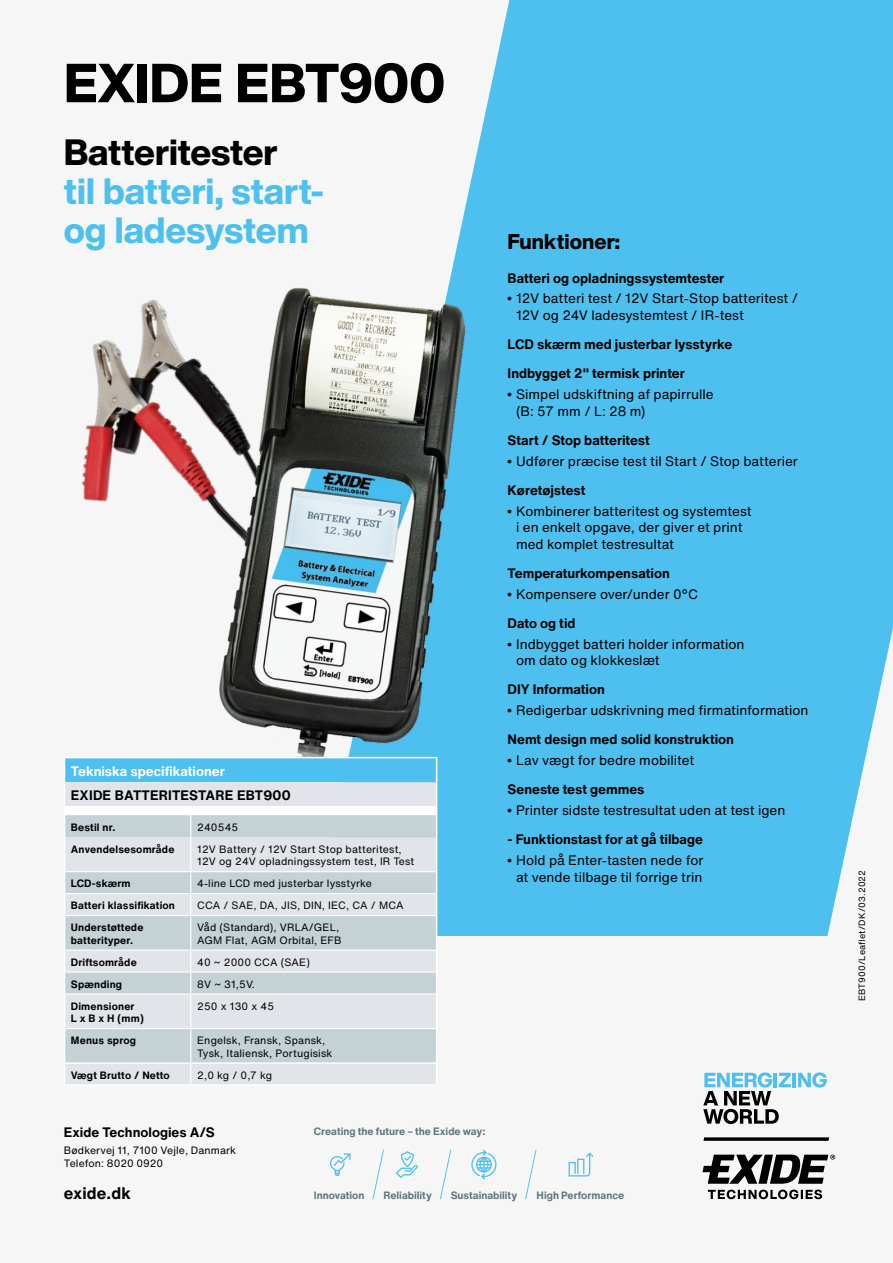
<style>
.page{position:relative;width:893px;height:1263px;background:#f6f6f6}
.page>*{position:absolute;margin:0;border:0;box-sizing:border-box;transform-origin:0 0}
.t1{font:800 54px "Helvetica Now Display";letter-spacing:-.005em;color:#000}
.t2{font:800 36px/39px "Helvetica Now Display";color:#4ec0ef}
.t3{font:800 36px "Helvetica Now Display";letter-spacing:-.005em;color:#000}
.t4{font:800 21px "Helvetica Now Display";letter-spacing:.005em;color:#000}
.t5{font:700 16.5px "Helvetica Now Text";letter-spacing:.01em;color:#000}
.t6{font:13.5px/16.5px "Helvetica Now Text";color:#000}
.t7{font:700 13.5px/29.2px "Helvetica Now Text";color:#000}
.t8{font:700 13.5px "Helvetica Now Text";color:#fff}
.t9{font:10.5px/12.6px "Helvetica Now Text";letter-spacing:.015em;color:#000}
.t10{font:700 10.5px/12.6px "Helvetica Now Text";letter-spacing:.015em;color:#000}
.t11{font:700 10.5px "Helvetica Now Text";color:#5d7580}
.t12{font:9px "Helvetica Now Text";letter-spacing:.015em;color:#000}
.s1{font-weight:700}
</style>
<div class="page">
<svg style="left:702px;top:1072px;width:133px;height:127px"></svg>
<img style="left:82px;top:299px;width:121px;height:203px">
<div style="left:437px;top:0;width:456px;height:936px;background:#4ec0ef"></div>
<svg style="left:330px;top:1153px;width:20px;height:23px"></svg>
<svg style="left:471px;top:1149px;width:25px;height:30px"></svg>
<svg style="left:396px;top:1151px;width:22px;height:27px"></svg>
<svg style="left:568px;top:1152px;width:25px;height:24px"></svg>
<svg style="left:525px;top:1149px;width:12px;height:50px"></svg>
<svg style="left:440px;top:1149px;width:11px;height:50px"></svg>
<svg style="left:372px;top:1149px;width:12px;height:50px"></svg>
<img style="left:203px;top:280px;width:276px;height:493px">
<div style="left:65px;top:758px;width:372px;height:24px;background:#4ec0ef"></div>
<div style="left:65px;top:782px;width:371px;height:302px;background:#e1e5e9"></div>
<div style="left:65px;top:806px;width:372px;height:9px;background:#fff"></div>
<svg style="left:65px;top:815px;width:371px;height:247px;background:#d1dade"></svg>
<svg style="left:190px;top:815px;width:1px;height:22px"></svg>
<hr style="left:190px;top:837px;width:1px;height:34px;background:#fff">
<hr style="left:65px;top:871px;width:126px;height:1px;background:#fff">
<hr style="left:191px;top:871px;width:245px;height:1px;background:#fff">
<hr style="left:65px;top:893px;width:126px;height:1px;background:#fff">
<hr style="left:191px;top:893px;width:245px;height:1px;background:#fff">
<svg style="left:190px;top:872px;width:1px;height:43px"></svg>
<hr style="left:65px;top:915px;width:126px;height:1px;background:#fff">
<hr style="left:191px;top:915px;width:245px;height:1px;background:#fff">
<hr style="left:190px;top:916px;width:1px;height:33px;background:#fff">
<hr style="left:65px;top:949px;width:126px;height:2px;background:#fff">
<hr style="left:191px;top:949px;width:245px;height:2px;background:#fff">
<hr style="left:65px;top:971px;width:126px;height:2px;background:#fff">
<hr style="left:191px;top:971px;width:245px;height:2px;background:#fff">
<svg style="left:190px;top:951px;width:1px;height:42px"></svg>
<hr style="left:65px;top:993px;width:126px;height:1px;background:#fff">
<hr style="left:191px;top:993px;width:245px;height:1px;background:#fff">
<hr style="left:190px;top:994px;width:1px;height:34px;background:#fff">
<hr style="left:65px;top:1028px;width:126px;height:1px;background:#fff">
<hr style="left:191px;top:1028px;width:245px;height:1px;background:#fff">
<hr style="left:190px;top:1029px;width:1px;height:33px;background:#fff">
<svg style="left:190px;top:1064px;width:1px;height:20px"></svg>
<hr style="left:64px;top:757px;width:127px;height:1px;background:#fff">
<hr style="left:191px;top:757px;width:246px;height:1px;background:#fff">
<svg style="left:436px;top:758px;width:1px;height:24px"></svg>
<hr style="left:64px;top:837px;width:1px;height:35px;background:#fff">
<hr style="left:436px;top:837px;width:1px;height:35px;background:#fff">
<hr style="left:64px;top:915px;width:1px;height:35px;background:#fff">
<hr style="left:436px;top:915px;width:1px;height:35px;background:#fff">
<hr style="left:64px;top:994px;width:1px;height:34px;background:#fff">
<hr style="left:436px;top:994px;width:1px;height:34px;background:#fff">
<hr style="left:64px;top:1028px;width:1px;height:34px;background:#fff">
<hr style="left:436px;top:1028px;width:1px;height:34px;background:#fff">
<hr style="left:64px;top:1062px;width:127px;height:2px;background:#fff">
<hr style="left:191px;top:1062px;width:246px;height:2px;background:#fff">
<hr style="left:64px;top:1084px;width:127px;height:2px;background:#fff">
<hr style="left:191px;top:1084px;width:246px;height:2px;background:#fff">
<h1 class="t1" style="left:64px;top:46px;width:383px">EXIDE EBT900</h1>
<h2 class="t3" style="left:64px;top:127px;width:216px">Batteritester</h2>
<h2 class="t2" style="left:64px;top:172px;width:262px">til batteri, start&shy;og ladesystem</h2>
<p class="t8" style="left:71px;top:761px;width:155px">Tekniska specifikationer</p>
<p class="t7" style="left:71px;top:780px;width:221px">EXIDE BATTERITESTARE EBT900</p>
<p class="t10" style="left:71px;top:820px;width:46px">Bestil nr.</p>
<p class="t9" style="left:197px;top:820px;width:43px">240545</p>
<p class="t10" style="left:71px;top:842px;width:105px">Anvendelsesområde</p>
<p class="t9" style="left:197px;top:842px;width:219px">12V Battery / 12V Start Stop batteritest,<br>12V og 24V opladningssystem test, IR Test</p>
<p class="t10" style="left:71px;top:877px;width:61px">LCD-skærm</p>
<p class="t9" style="left:197px;top:877px;width:176px">4-line LCD med justerbar lysstyrke</p>
<p class="t10" style="left:71px;top:899px;width:106px">Batteri klassifikation</p>
<p class="t9" style="left:197px;top:899px;width:208px">CCA / SAE, DA, JIS, DIN, IEC, CA / MCA</p>
<p class="t10" style="left:71px;top:921px;width:74px">Understøttede batterityper.</p>
<p class="t9" style="left:197px;top:921px;width:146px">Våd (Standard), VRLA/GEL,<br>AGM Flat, AGM Orbital, EFB</p>
<p class="t10" style="left:71px;top:955px;width:67px">Driftsområde</p>
<p class="t9" style="left:197px;top:955px;width:114px">40 ~ 2000 CCA (SAE)</p>
<p class="t10" style="left:71px;top:977px;width:53px">Spænding</p>
<p class="t9" style="left:197px;top:977px;width:59px">8V ~ 31,5V.</p>
<p class="t10" style="left:71px;top:999px;width:74px">Dimensioner<br>L x B x H (mm)</p>
<p class="t9" style="left:197px;top:999px;width:78px">250 x 130 x 45</p>
<p class="t10" style="left:71px;top:1034px;width:67px">Menus sprog</p>
<p class="t9" style="left:197px;top:1034px;width:137px">Engelsk, Fransk, Spansk,<br>Tysk, Italiensk, Portugisisk</p>
<p class="t10" style="left:71px;top:1068px;width:100px">Vægt Brutto / Netto</p>
<p class="t9" style="left:197px;top:1068px;width:76px">2,0 kg / 0,7 kg</p>
<h3 class="t4" style="left:508px;top:227px;width:114px">Funktioner:</h3>
<p class="t7" style="left:508px;top:263px;width:218px">Batteri og opladningssystemtester</p>
<p class="t6" style="left:516px;top:290px;width:284px;text-indent:-9px"><sup>●</sup> 12V batteri test / 12V Start-Stop batteritest /<br>12V og 24V ladesystemtest / IR-test</p>
<p class="t7" style="left:508px;top:329px;width:226px">LCD skærm med justerbar lysstyrke<br>Indbygget 2" termisk printer</p>
<p class="t6" style="left:516px;top:386px;width:199px;text-indent:-9px"><sup>●</sup> Simpel udskiftning af papirrulle (B: 57 mm / L: 28 m)</p>
<p class="t7" style="left:508px;top:425px;width:144px">Start / Stop batteritest</p>
<p class="t6" style="left:508px;top:446px;width:292px;line-height:29.2px"><sup>●</sup> Udfører præcise test til Start / Stop batterier<br><span class="s1">Køretøjstest</span></p>
<p class="t6" style="left:516px;top:502px;width:237px;text-indent:-9px"><sup>●</sup> Kombinerer batteritest og systemtest i en enkelt opgave, der giver et print med komplet testresultat</p>
<p class="t7" style="left:508px;top:558px;width:164px">Temperaturkompensation</p>
<p class="t6" style="left:508px;top:579px;width:192px;line-height:29.2px"><sup>●</sup> Kompensere over/under 0°C<br><span class="s1">Dato og tid</span></p>
<p class="t6" style="left:516px;top:635px;width:230px;text-indent:-9px"><sup>●</sup> Indbygget batteri holder information om dato og klokkeslæt</p>
<p class="t7" style="left:508px;top:675px;width:99px">DIY Information</p>
<p class="t6" style="left:508px;top:695px;width:303px;line-height:29.2px"><sup>●</sup> Redigerbar udskrivning med firmatinformation<br><span class="s1">Nemt design med solid konstruktion</span></p>
<p class="t6" style="left:508px;top:745px;width:188px;line-height:29.2px"><sup>●</sup> Lav vægt for bedre mobilitet<br><span class="s1">Seneste test gemmes</span></p>
<p class="t6" style="left:508px;top:802px;width:279px"><sup>●</sup> Printer sidste testresultat uden at test igen</p>
<p class="t7" style="left:508px;top:825px;width:197px">- Funktionstast for at gå tilbage</p>
<p class="t6" style="left:508px;top:852px;width:197px;text-align:center"><sup>●</sup> Hold på Enter-tasten nede for at vende tilbage til forrige trin</p>
<p class="t7" style="left:64px;top:1117px;width:153px">Exide Technologies A/S</p>
<p class="t9" style="left:64px;top:1144px;width:174px">Bødkervej 11, 7100 Vejle, Danmark<br>Telefon: 8020 0920</p>
<p class="t5" style="left:64px;top:1181px;width:69px">exide.dk</p>
<p class="t11" style="left:314px;top:1123px;width:173px">Creating the future – the Exide way:</p>
<p class="t11" style="left:314px;top:1187px;width:52px">Innovation</p>
<p class="t11" style="left:383px;top:1187px;width:50px">Reliability</p>
<p class="t11" style="left:451px;top:1187px;width:68px">Sustainability</p>
<p class="t11" style="left:537px;top:1187px;width:89px">High Performance</p>
<p class="t12" style="left:855px;top:1001px;width:133px;rotate:-90deg">EBT900/Leaflet/DK/03.2022</p>
</div>
